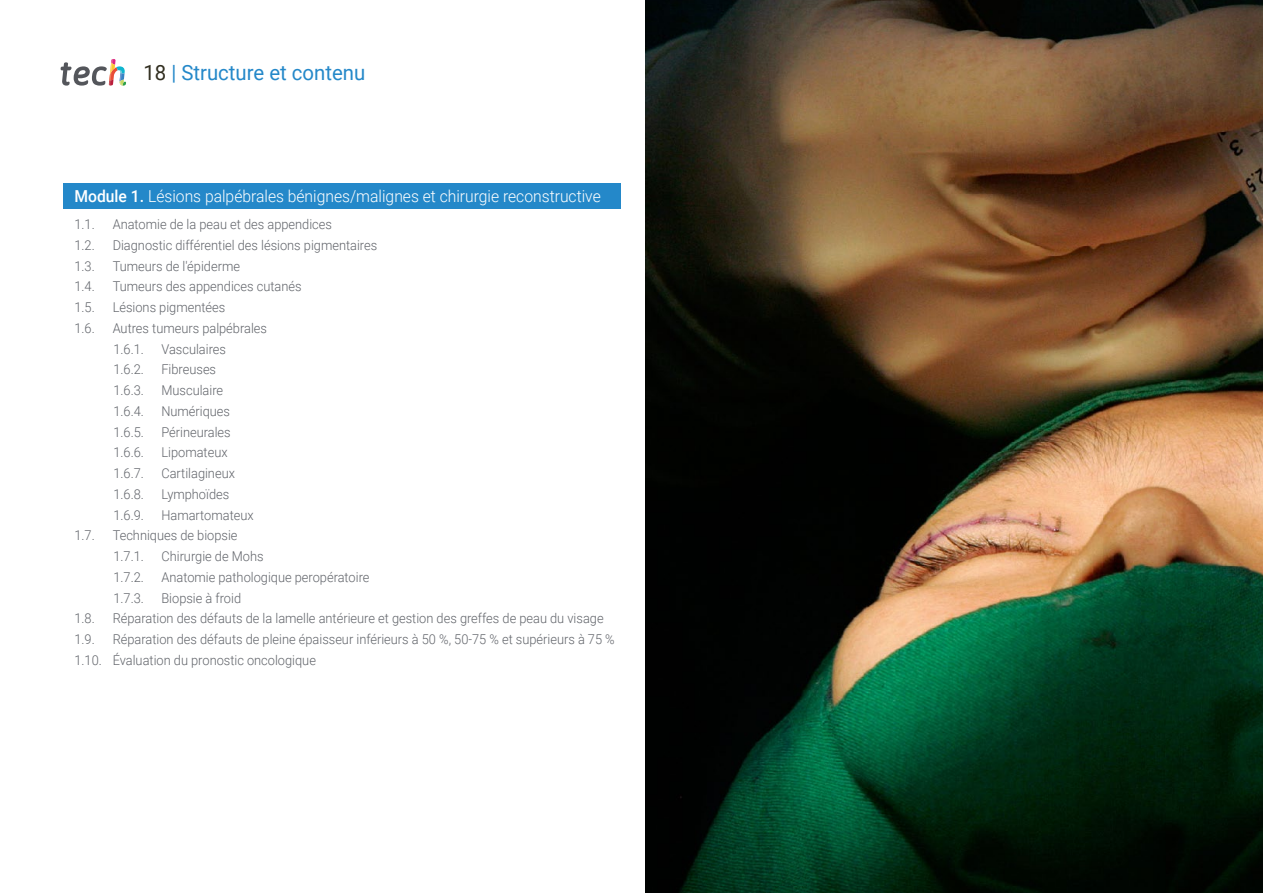
<style>
.page{position:relative;width:1263px;height:893px;background:#fff}
.page>*{position:absolute;margin:0;border:0;box-sizing:border-box;transform-origin:0 0}
.t1{font:21px "Roboto";color:#2488c9}
.t2{font:300 16.5px "Roboto";color:#fff;scale:.95 1}
.t3{font:300 13.5px/20.7px "Roboto";color:#61646a;scale:.95 1}
.s1{color:#312e20}
.s2{font-weight:500}
</style>
<div class="page">
<div style="left:63px;top:183px;width:558px;height:25px;background:#2488c9"></div>
<svg style="left:61px;top:59px;width:65px;height:27px"></svg>
<img style="left:645px;top:0;width:618px;height:893px">
<h1 class="t1" style="left:144px;top:57px;width:223px"><span class="s1">18</span> | Structure et contenu</h1>
<p class="t2" style="left:74px;top:184px;width:555px"><span class="s2">Module 1.</span> Lésions palpébrales bénignes/malignes et chirurgie reconstructive</p>
<p class="t3" style="left:74px;top:213px;width:23px">1.1.</p>
<p class="t3" style="left:113px;top:213px;width:232px">Anatomie de la peau et des appendices</p>
<p class="t3" style="left:74px;top:234px;width:23px">1.2.</p>
<p class="t3" style="left:113px;top:234px;width:280px">Diagnostic différentiel des lésions pigmentaires</p>
<p class="t3" style="left:74px;top:255px;width:23px">1.3.</p>
<p class="t3" style="left:113px;top:255px;width:135px">Tumeurs de l'épiderme</p>
<p class="t3" style="left:74px;top:276px;width:23px">1.4.</p>
<p class="t3" style="left:113px;top:276px;width:200px">Tumeurs des appendices cutanés</p>
<p class="t3" style="left:74px;top:296px;width:23px">1.5.</p>
<p class="t3" style="left:113px;top:296px;width:120px">Lésions pigmentées</p>
<p class="t3" style="left:74px;top:317px;width:23px">1.6.</p>
<p class="t3" style="left:113px;top:317px;width:164px">Autres tumeurs palpébrales<br>1.6.1.</p>
<p class="t3" style="left:161px;top:338px;width:69px">Vasculaires</p>
<p class="t3" style="left:113px;top:359px;width:34px">1.6.2.</p>
<p class="t3" style="left:161px;top:359px;width:59px">Fibreuses</p>
<p class="t3" style="left:113px;top:379px;width:34px">1.6.3.</p>
<p class="t3" style="left:161px;top:379px;width:66px">Musculaire</p>
<p class="t3" style="left:113px;top:400px;width:34px">1.6.4.</p>
<p class="t3" style="left:161px;top:400px;width:74px">Numériques</p>
<p class="t3" style="left:113px;top:421px;width:34px">1.6.5.</p>
<p class="t3" style="left:161px;top:421px;width:74px">Périneurales</p>
<p class="t3" style="left:113px;top:442px;width:34px">1.6.6.</p>
<p class="t3" style="left:161px;top:442px;width:71px">Lipomateux</p>
<p class="t3" style="left:113px;top:462px;width:34px">1.6.7.</p>
<p class="t3" style="left:161px;top:462px;width:79px">Cartilagineux</p>
<p class="t3" style="left:113px;top:483px;width:34px">1.6.8.</p>
<p class="t3" style="left:161px;top:483px;width:73px">Lymphoïdes</p>
<p class="t3" style="left:113px;top:504px;width:34px">1.6.9.</p>
<p class="t3" style="left:161px;top:504px;width:99px">Hamartomateux</p>
<p class="t3" style="left:74px;top:525px;width:23px">1.7.</p>
<p class="t3" style="left:113px;top:525px;width:133px">Techniques de biopsie<br>1.7.1.</p>
<p class="t3" style="left:161px;top:545px;width:109px">Chirurgie de Mohs</p>
<p class="t3" style="left:113px;top:566px;width:34px">1.7.2.</p>
<p class="t3" style="left:161px;top:566px;width:220px">Anatomie pathologique peropératoire</p>
<p class="t3" style="left:113px;top:587px;width:34px">1.7.3.</p>
<p class="t3" style="left:161px;top:587px;width:85px">Biopsie à froid</p>
<p class="t3" style="left:74px;top:608px;width:23px">1.8.</p>
<p class="t3" style="left:113px;top:608px;width:518px">Réparation des défauts de la lamelle antérieure et gestion des greffes de peau du visage</p>
<p class="t3" style="left:74px;top:628px;width:23px">1.9.</p>
<p class="t3" style="left:74px;top:628px;width:570px;text-indent:38px">Réparation des défauts de pleine épaisseur inférieurs à 50 %, 50-75 % et supérieurs à 75 %<br>1.10. Évaluation du pronostic oncologique</p>
</div>
